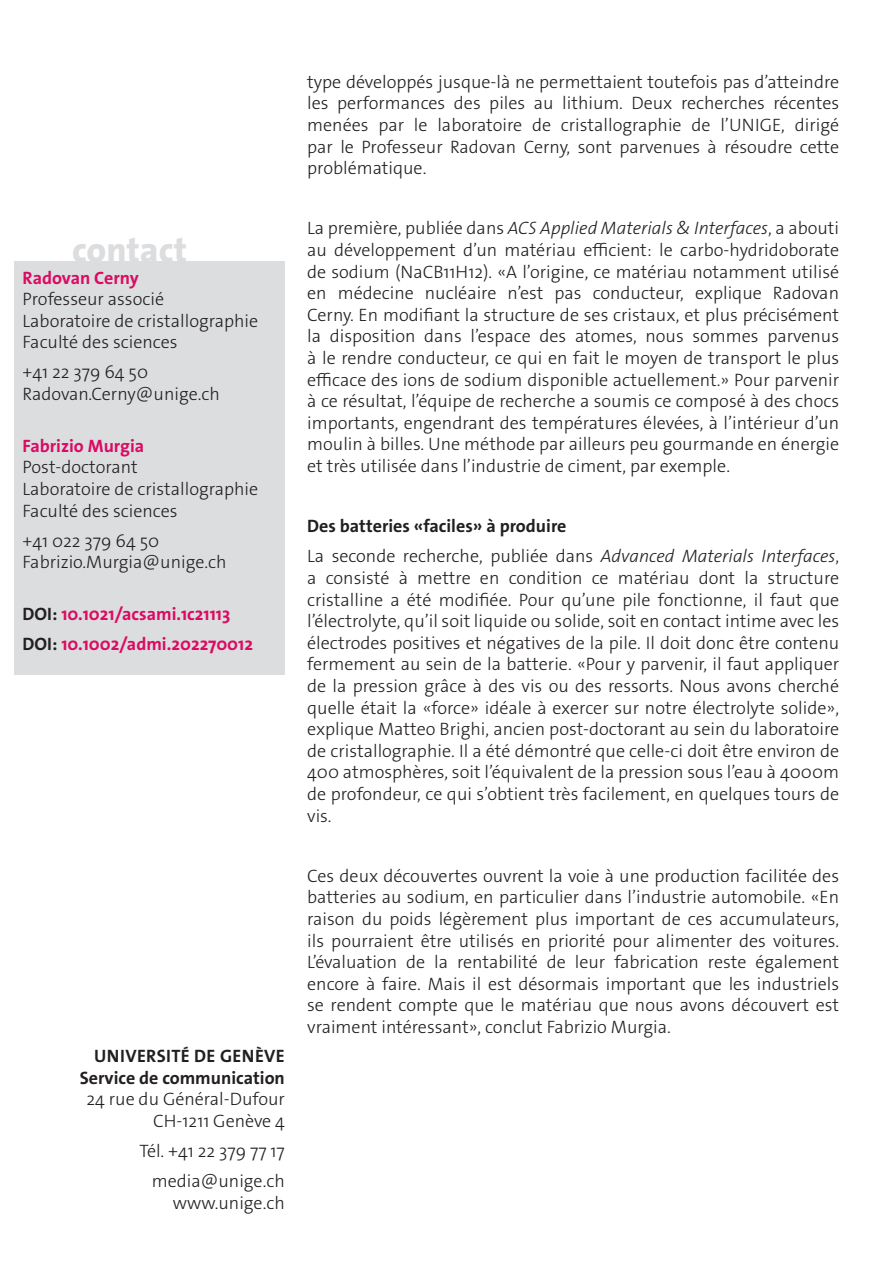
<style>
.page{position:relative;width:893px;height:1263px;background:#fff}
.page>*{position:absolute;margin:0;border:0;box-sizing:border-box;transform-origin:0 0}
._4__texte_courant{font:800 35.7px "The Sans Os F";color:#dcdddf}
._4__texte_courant-2{font:300 18px/21.6px "The Sans Os F";color:#231f20}
.texte_courant{font:300 18px/21.6px "The Sans Os F";color:#231f20;text-align:right}
._4__texte_courant-3{font:700 18px "The Sans Os F";color:#db0a62}
._4__texte_courant-4{font:700 18px "The Sans Os F";color:#231f20}
.texte_courant-2{font:700 18px "The Sans Os F";letter-spacing:.02em;color:#231f20}
.s1{font-weight:700;color:#db0a62}
.s2{color:#231f20}
.s3{font-weight:700}
.s4{font-style:italic}
</style>
<div class="page">
<div style="left:14px;top:262px;width:271px;height:413px;background:#dcdddf"></div>
<p class="_4__texte_courant" style="left:72px;top:227px;width:116px">contact</p>
<p class="_4__texte_courant-2" style="left:23px;top:267px;width:237px"><span class="s1">Radovan Cerny<br></span>Professeur associé<br>Laboratoire de cristallographie<br>Faculté des sciences</p>
<p class="_4__texte_courant-2" style="left:23px;top:362px;width:199px">+41 22 379 64 50<br>Radovan.Cerny@unige.ch</p>
<p class="_4__texte_courant-2" style="left:23px;top:435px;width:237px"><span class="s1">Fabrizio Murgia<br></span>Post-doctorant<br>Laboratoire de cristallographie<br>Faculté des sciences</p>
<p class="_4__texte_courant-2" style="left:23px;top:530px;width:205px">+41 022 379 64 50<br>Fabrizio.Murgia@unige.ch</p>
<p class="_4__texte_courant-3" style="left:23px;top:602px;width:209px"><span class="s2">DOI:</span> 10.1021/acsami.1c21113</p>
<p class="_4__texte_courant-3" style="left:23px;top:632px;width:232px"><span class="s2">DOI:</span> 10.1002/admi.202270012</p>
<p class="texte_courant-2" style="left:94px;top:1044px;width:192px">UNIVERSITÉ DE GENÈVE</p>
<p class="texte_courant" style="left:80px;top:1067px;width:207px"><span class="s3">Service de communication<br></span>24 rue du Général-Dufour<br>CH-1211 Genève 4</p>
<p class="texte_courant" style="left:139px;top:1140px;width:147px">Tél. +41 22 379 77 17</p>
<p class="texte_courant" style="left:152px;top:1170px;width:135px">media@unige.ch www.unige.ch</p>
<p class="_4__texte_courant-2" style="left:307px;top:71px;width:533px;text-align:justify">type développés jusque-là ne permettaient toutefois pas d’atteindre les performances des piles au lithium. Deux recherches récentes menées par le laboratoire de cristallographie de l’UNIGE, dirigé par le Professeur Radovan Cerny, sont parvenues à résoudre cette problématique.</p>
<p class="_4__texte_courant-2" style="left:307px;top:218px;width:533px;text-align:justify">La première, publiée dans <span class="s4">ACS Applied Materials &amp; Interfaces</span>, a abouti au développement d’un matériau efficient: le carbo-hydridoborate de sodium (NaCB11H12). «A l’origine, ce matériau notamment utilisé en médecine nucléaire n’est pas conducteur, explique Radovan Cerny. En modifiant la structure de ses cristaux, et plus précisément la disposition dans l’espace des atomes, nous sommes parvenus à le rendre conducteur, ce qui en fait le moyen de transport le plus efficace des ions de sodium disponible actuellement.» Pour parvenir à ce résultat, l’équipe de recherche a soumis ce composé à des chocs importants, engendrant des températures élevées, à l’intérieur d’un moulin à billes. Une méthode par ailleurs peu gourmande en énergie et très utilisée dans l’industrie de ciment, par exemple.</p>
<p class="_4__texte_courant-4" style="left:307px;top:515px;width:261px">Des batteries «faciles» à produire</p>
<p class="_4__texte_courant-2" style="left:307px;top:546px;width:533px;text-align:justify">La seconde recherche, publiée dans <span class="s4">Advanced Materials Interfaces</span>, a consisté à mettre en condition ce matériau dont la structure cristalline a été modifiée. Pour qu’une pile fonctionne, il faut que l’électrolyte, qu’il soit liquide ou solide, soit en contact intime avec les électrodes positives et négatives de la pile. Il doit donc être contenu fermement au sein de la batterie. «Pour y parvenir, il faut appliquer de la pression grâce à des vis ou des ressorts. Nous avons cherché quelle était la «force» idéale à exercer sur notre électrolyte solide», explique Matteo Brighi, ancien post-doctorant au sein du laboratoire de cristallographie. Il a été démontré que celle-ci doit être environ de 400 atmosphères, soit l’équivalent de la pression sous l’eau à 4000m de profondeur, ce qui s’obtient très facilement, en quelques tours de vis.</p>
<p class="_4__texte_courant-2" style="left:307px;top:865px;width:533px;text-align:justify">Ces deux découvertes ouvrent la voie à une production facilitée des batteries au sodium, en particulier dans l’industrie automobile. «En raison du poids légèrement plus important de ces accumulateurs, ils pourraient être utilisés en priorité pour alimenter des voitures.<br>L’évaluation de la rentabilité de leur fabrication reste également encore à faire. Mais il est désormais important que les industriels se rendent compte que le matériau que nous avons découvert est vraiment intéressant», conclut Fabrizio Murgia.</p>
</div>
